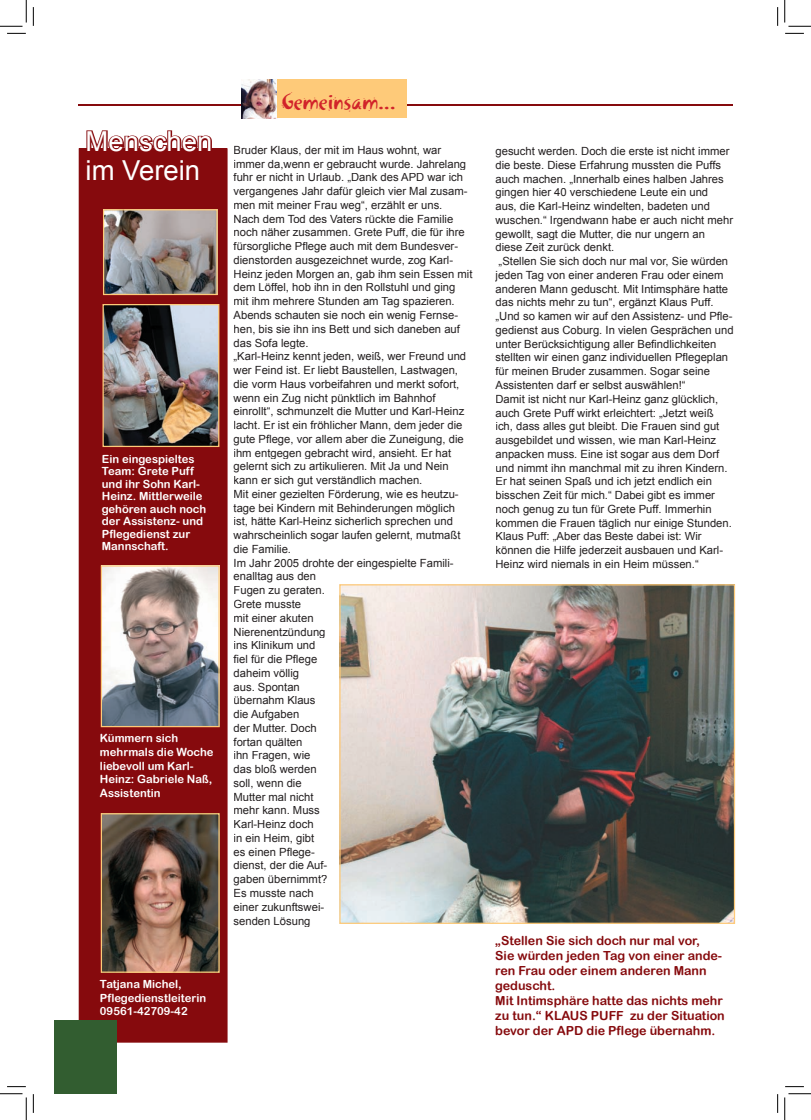
<style>
.page{position:relative;width:811px;height:1120px;background:#fff}
.page>*{position:absolute;margin:0;border:0;box-sizing:border-box;transform-origin:0 0}
.t1{font:27.5px/28.8px "Arial";color:#fff}
.t2{font:22.5px "Khaki Two";color:#d1232a}
.t3{font:12.5px/15px "Arial Rounded MT Bold";color:#860a0d}
.t4{font:11.25px/13.8px "Arial";color:#231f20}
.t5{font:11.25px/12.5px "Arial Rounded MT Bold";color:#fff}
</style>
<div class="page">
<div style="left:79px;top:148px;width:149px;height:894px;background:#860a0d"></div>
<svg style="left:85px;top:130px;width:128px;height:57px;background:#962c2e"></svg>
<div style="left:55px;top:1020px;width:62px;height:73px;background:#325d30"></div>
<img style="left:339px;top:584px;width:396px;height:339px">
<hr style="left:78px;top:105px;width:654px;height:1px;background:#860a0d">
<img style="left:242px;top:79px;width:35px;height:39px">
<div style="left:277px;top:79px;width:129px;height:38px;background:#feca79"></div>
<img style="left:102px;top:304px;width:117px;height:143px">
<svg style="left:101px;top:812px;width:119px;height:160px;background:#695447"></svg>
<svg style="left:101px;top:565px;width:119px;height:162px"></svg>
<img style="left:103px;top:209px;width:115px;height:86px">
<svg style="left:7px;top:33px;width:19px;height:1px"></svg>
<svg style="left:785px;top:33px;width:19px;height:1px"></svg>
<svg style="left:33px;top:7px;width:1px;height:19px"></svg>
<svg style="left:33px;top:1094px;width:1px;height:18px"></svg>
<svg style="left:777px;top:7px;width:1px;height:19px"></svg>
<svg style="left:777px;top:1094px;width:1px;height:18px"></svg>
<svg style="left:0;top:0;width:27px;height:27px"></svg>
<svg style="left:0;top:1093px;width:27px;height:26px"></svg>
<svg style="left:784px;top:0;width:27px;height:27px"></svg>
<svg style="left:784px;top:1093px;width:27px;height:26px"></svg>
<h1 class="t1" style="left:86px;top:127px;width:128px">Menschen im Verein</h1>
<p class="t5" style="left:102px;top:452px;width:106px">Ein eingespieltes<br>Team: Grete Puff und ihr Sohn Karl-<br>Heinz. Mittlerweile gehören auch noch der Assistenz- und<br>Pflegedienst zur<br>Mannschaft.</p>
<p class="t5" style="left:100px;top:730px;width:115px;line-height:13.8px">Kümmern sich mehrmals die Woche liebevoll um Karl-<br>Heinz: Gabriele Naß,<br>Assistentin</p>
<p class="t5" style="left:100px;top:976px;width:108px;line-height:13.8px">Tatjana Michel,<br>Pflegedienstleiterin<br>09561-42709-42</p>
<h2 class="t2" style="left:281px;top:88px;width:116px">Gemeinsam...</h2>
<p class="t4" style="left:234px;top:143px;width:240px">Bruder Klaus, der mit im Haus wohnt, war immer da,wenn er gebraucht wurde. Jahrelang fuhr er nicht in Urlaub. „Dank des APD war ich vergangenes Jahr dafür gleich vier Mal zusam&shy;men mit meiner Frau weg“, erzählt er uns.<br>Nach dem Tod des Vaters rückte die Familie noch näher zusammen. Grete Puff, die für ihre fürsorgliche Pflege auch mit dem Bundesver&shy;dienstorden ausgezeichnet wurde, zog Karl-<br>Heinz jeden Morgen an, gab ihm sein Essen mit dem Löffel, hob ihn in den Rollstuhl und ging mit ihm mehrere Stunden am Tag spazieren.<br>Abends schauten sie noch ein wenig Fernse&shy;hen, bis sie ihn ins Bett und sich daneben auf das Sofa legte.<br>„Karl-Heinz kennt jeden, weiß, wer Freund und wer Feind ist. Er liebt Baustellen, Lastwagen, die vorm Haus vorbeifahren und merkt sofort, wenn ein Zug nicht pünktlich im Bahnhof einrollt“, schmunzelt die Mutter und Karl-Heinz lacht. Er ist ein fröhlicher Mann, dem jeder die gute Pflege, vor allem aber die Zuneigung, die ihm entgegen gebracht wird, ansieht. Er hat gelernt sich zu artikulieren. Mit Ja und Nein kann er sich gut verständlich machen.<br>Mit einer gezielten Förderung, wie es heutzu&shy;tage bei Kindern mit Behinderungen möglich<br>ist, hätte Karl-Heinz sicherlich sprechen und wahrscheinlich sogar laufen gelernt, mutmaßt die Familie.<br>Im Jahr 2005 drohte der eingespielte Famili&shy;enalltag aus den<br>Fugen zu geraten.<br>Grete musste<br>mit einer akuten<br>Nierenentzündung<br>ins Klinikum und<br>fiel für die Pflege<br>daheim völlig<br>aus. Spontan<br>übernahm Klaus<br>die Aufgaben<br>der Mutter. Doch<br>fortan quälten<br>ihn Fragen, wie<br>das bloß werden<br>soll, wenn die<br>Mutter mal nicht<br>mehr kann. Muss<br>Karl-Heinz doch<br>in ein Heim, gibt<br>es einen Pflege-<br>dienst, der die Auf-<br>gaben übernimmt?<br>Es musste nach<br>einer zukunftswei-<br>senden Lösung</p>
<p class="t4" style="left:495px;top:144px;width:240px">gesucht werden. Doch die erste ist nicht immer die beste. Diese Erfahrung mussten die Puffs auch machen. „Innerhalb eines halben Jahres gingen hier 40 verschiedene Leute ein und<br>aus, die Karl-Heinz windelten, badeten und wuschen.“ Irgendwann habe er auch nicht mehr gewollt, sagt die Mutter, die nur ungern an diese Zeit zurück denkt.<br>„Stellen Sie sich doch nur mal vor, Sie würden jeden Tag von einer anderen Frau oder einem anderen Mann geduscht. Mit Intimsphäre hatte das nichts mehr zu tun“, ergänzt Klaus Puff. „Und so kamen wir auf den Assistenz- und Pfle&shy;gedienst aus Coburg. In vielen Gesprächen und unter Berücksichtigung aller Befindlichkeiten stellten wir einen ganz individuellen Pflegeplan für meinen Bruder zusammen. Sogar seine Assistenten darf er selbst auswählen!“<br>Damit ist nicht nur Karl-Heinz ganz glücklich, auch Grete Puff wirkt erleichtert: „Jetzt weiß ich, dass alles gut bleibt. Die Frauen sind gut ausgebildet und wissen, wie man Karl-Heinz anpacken muss. Eine ist sogar aus dem Dorf und nimmt ihn manchmal mit zu ihren Kindern.<br>Er hat seinen Spaß und ich jetzt endlich ein bisschen Zeit für mich.“ Dabei gibt es immer noch genug zu tun für Grete Puff. Immerhin kommen die Frauen täglich nur einige Stunden.<br>Klaus Puff: „Aber das Beste dabei ist: Wir können die Hilfe jederzeit ausbauen und Karl-Heinz wird niemals in ein Heim müssen.“</p>
<p class="t3" style="left:495px;top:932px;width:231px">„Stellen Sie sich doch nur mal vor,<br>Sie würden jeden Tag von einer ande&shy;ren Frau oder einem anderen Mann geduscht.<br>Mit Intimsphäre hatte das nichts mehr zu tun.“ KLAUS PUFF zu der Situation bevor der APD die Pflege übernahm.</p>
</div>
